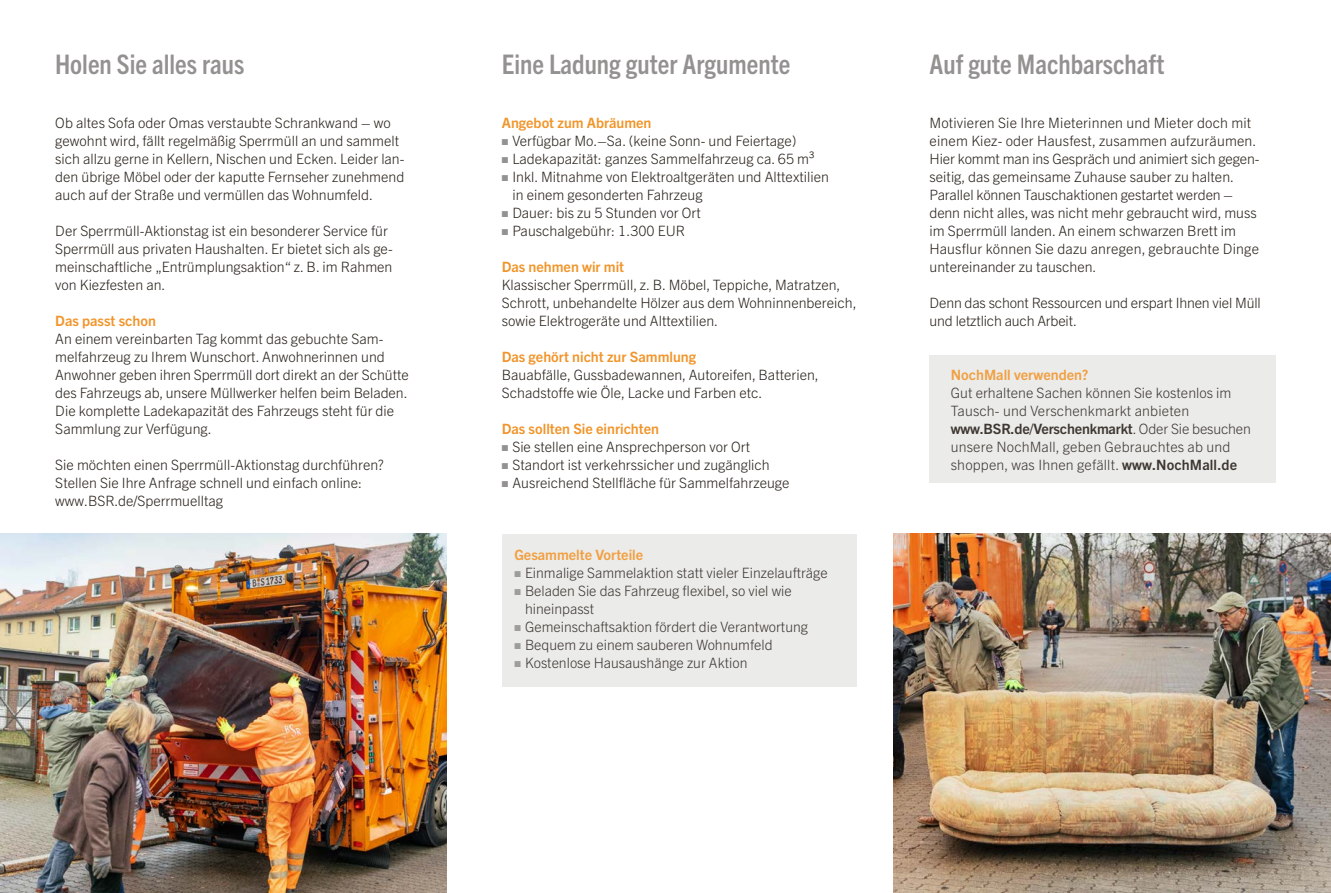
<style>
.page{position:relative;width:1331px;height:893px;background:#fff}
.page>*{position:absolute;margin:0;border:0;box-sizing:border-box;transform-origin:0 0}
._02_Headline{font:700 condensed 27px "Trade Gothic Next LT Pro";color:#949290}
._02_Copy_9_5pt{font:300 14.25px/18px "Trade Gothic Next LT Pro";color:#29211a}
._02_Subline_9_5pt_Bold{font:700 14.25px "Trade Gothic Next LT Pro";color:#f1952a}
.s1{color:#949290}
.s2{font-weight:700}
</style>
<div class="page">
<img style="left:0;top:534px;width:446px;height:359px">
<img style="left:893px;top:534px;width:438px;height:359px">
<div style="left:502px;top:534px;width:354px;height:152px;background:#e9e9e8"></div>
<div style="left:929px;top:356px;width:347px;height:127px;background:#e9e9e8"></div>
<h1 class="_02_Headline" style="left:55px;top:46px;width:191px">Holen Sie alles raus</h1>
<p class="_02_Copy_9_5pt" style="left:55px;top:113px;width:351px">Ob altes Sofa oder Omas verstaubte Schrankwand – wo gewohnt wird, fällt regelmäßig Sperrmüll an und sammelt sich allzu gerne in Kellern, Nischen und Ecken. Leider lan&shy;den übrige Möbel oder der kaputte Fernseher zunehmend auch auf der Straße und vermüllen das Wohnumfeld.</p>
<p class="_02_Copy_9_5pt" style="left:55px;top:221px;width:339px">Der Sperrmüll-Aktionstag ist ein besonderer Service für Sperrmüll aus privaten Haushalten. Er bietet sich als ge&shy;meinschaftliche „Entrümplungsaktion“ z. B. im Rahmen von Kiezfesten an.</p>
<h2 class="_02_Subline_9_5pt_Bold" style="left:55px;top:311px;width:102px">Das passt schon</h2>
<p class="_02_Copy_9_5pt" style="left:55px;top:329px;width:355px">An einem vereinbarten Tag kommt das gebuchte Sam&shy;melfahrzeug zu Ihrem Wunschort. Anwohnerinnen und Anwohner geben ihren Sperrmüll dort direkt an der Schütte des Fahrzeugs ab, unsere Müllwerker helfen beim Beladen.<br>Die komplette Ladekapazität des Fahrzeugs steht für die Sammlung zur Verfügung.</p>
<p class="_02_Copy_9_5pt" style="left:55px;top:455px;width:330px">Sie möchten einen Sperrmüll-Aktionstag durchführen?<br>Stellen Sie Ihre Anfrage schnell und einfach online: www.BSR.de/Sperrmuelltag</p>
<h1 class="_02_Headline" style="left:502px;top:46px;width:290px">Eine Ladung guter Argumente</h1>
<h2 class="_02_Subline_9_5pt_Bold" style="left:502px;top:113px;width:151px">Angebot zum Abräumen</h2>
<p class="_02_Copy_9_5pt" style="left:502px;top:131px;width:296px"><span class="s1">■</span> Verfügbar Mo.–Sa. (keine Sonn- und Feiertage)</p>
<p class="_02_Copy_9_5pt" style="left:502px;top:149px;width:314px"><span class="s1">■</span> Ladekapazität: ganzes Sammelfahrzeug ca. 65 m³</p>
<p class="_02_Copy_9_5pt" style="left:512px;top:167px;width:318px;text-indent:-11px"><span class="s1">■</span> Inkl. Mitnahme von Elektroaltgeräten und Alttextilien in einem gesonderten Fahrzeug</p>
<p class="_02_Copy_9_5pt" style="left:502px;top:203px;width:201px"><span class="s1">■</span> Dauer: bis zu 5 Stunden vor Ort</p>
<p class="_02_Copy_9_5pt" style="left:502px;top:221px;width:185px"><span class="s1">■</span> Pauschalgebühr: 1.300 EUR</p>
<h2 class="_02_Subline_9_5pt_Bold" style="left:502px;top:257px;width:124px">Das nehmen wir mit</h2>
<p class="_02_Copy_9_5pt" style="left:502px;top:275px;width:356px">Klassischer Sperrmüll, z. B. Möbel, Teppiche, Matratzen,<br>Schrott, unbehandelte Hölzer aus dem Wohninnenbereich, sowie Elektrogeräte und Alttextilien.</p>
<h2 class="_02_Subline_9_5pt_Bold" style="left:502px;top:347px;width:196px">Das gehört nicht zur Sammlung</h2>
<p class="_02_Copy_9_5pt" style="left:502px;top:365px;width:319px">Bauabfälle, Gussbadewannen, Autoreifen, Batterien,<br>Schadstoffe wie Öle, Lacke und Farben etc.</p>
<h2 class="_02_Subline_9_5pt_Bold" style="left:502px;top:419px;width:159px">Das sollten Sie einrichten</h2>
<p class="_02_Copy_9_5pt" style="left:502px;top:437px;width:250px"><span class="s1">■</span> Sie stellen eine Ansprechperson vor Ort</p>
<p class="_02_Copy_9_5pt" style="left:502px;top:455px;width:269px"><span class="s1">■</span> Standort ist verkehrssicher und zugänglich</p>
<p class="_02_Copy_9_5pt" style="left:502px;top:473px;width:289px"><span class="s1">■</span> Ausreichend Stellfläche für Sammelfahrzeuge</p>
<p class="_02_Subline_9_5pt_Bold" style="left:514px;top:545px;width:130px">Gesammelte Vorteile</p>
<p class="_02_Copy_9_5pt" style="left:514px;top:563px;width:315px"><span class="s1">■</span> Einmalige Sammelaktion statt vieler Einzelaufträge</p>
<p class="_02_Copy_9_5pt" style="left:525px;top:581px;width:268px;text-indent:-11px"><span class="s1">■</span> Beladen Sie das Fahrzeug flexibel, so viel wie hineinpasst</p>
<p class="_02_Copy_9_5pt" style="left:514px;top:617px;width:295px"><span class="s1">■</span> Gemeinschaftsaktion fördert die Verantwortung</p>
<p class="_02_Copy_9_5pt" style="left:514px;top:635px;width:260px"><span class="s1">■</span> Bequem zu einem sauberen Wohnumfeld</p>
<p class="_02_Copy_9_5pt" style="left:514px;top:653px;width:234px"><span class="s1">■</span> Kostenlose Hausaushänge zur Aktion</p>
<h1 class="_02_Headline" style="left:929px;top:46px;width:237px">Auf gute Machbarschaft</h1>
<p class="_02_Copy_9_5pt" style="left:929px;top:113px;width:331px">Motivieren Sie Ihre Mieterinnen und Mieter doch mit einem Kiez- oder Hausfest, zusammen aufzuräumen.<br>Hier kommt man ins Gespräch und animiert sich gegen&shy;seitig, das gemeinsame Zuhause sauber zu halten.<br>Parallel können Tauschaktionen gestartet werden – denn nicht alles, was nicht mehr gebraucht wird, muss im Sperrmüll landen. An einem schwarzen Brett im Hausflur können Sie dazu anregen, gebrauchte Dinge untereinander zu tauschen.</p>
<p class="_02_Copy_9_5pt" style="left:929px;top:293px;width:333px">Denn das schont Ressourcen und erspart Ihnen viel Müll und letztlich auch Arbeit.</p>
<p class="_02_Subline_9_5pt_Bold" style="left:951px;top:365px;width:139px">NochMall verwenden?</p>
<p class="_02_Copy_9_5pt" style="left:951px;top:383px;width:302px">Gut erhaltene Sachen können Sie kostenlos im Tausch- und Verschenkmarkt anbieten <span class="s2">www.BSR.de/Verschenkmarkt</span>. Oder Sie besuchen unsere NochMall, geben Gebrauchtes ab und shoppen, was Ihnen gefällt. <span class="s2">www.NochMall.de</span></p>
</div>
